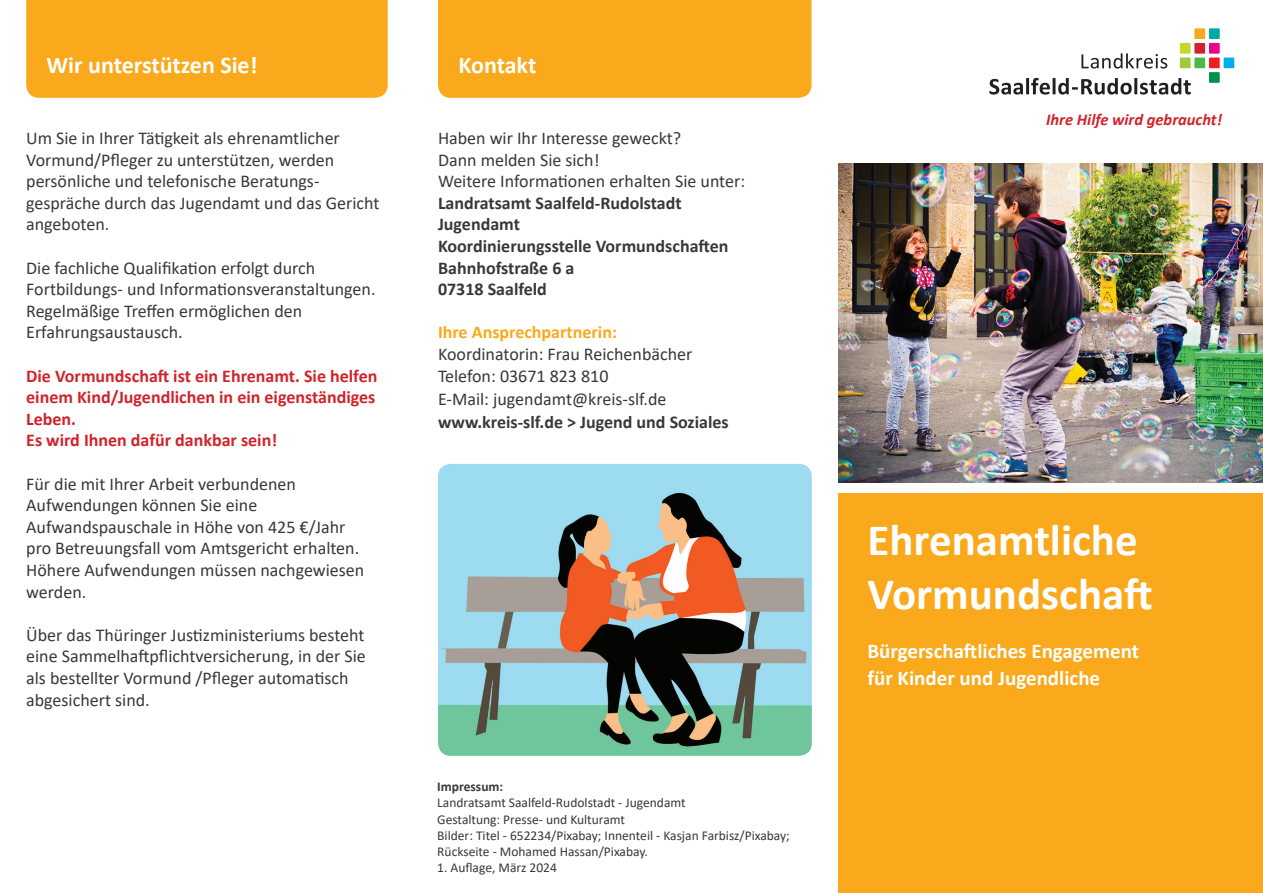
<style>
.page{position:relative;width:1263px;height:893px;background:#fff}
.page>*{position:absolute;margin:0;border:0;box-sizing:border-box;transform-origin:0 0}
.t1{font:700 45px/54px "Calibri";color:#fff}
.t2{font:700 24px "Calibri";color:#fff}
.t3{font:700 21px/27px "Calibri";color:#fff}
.t4{font:18px/21.6px "Calibri";color:#383839}
.t5{font:700 18px/21.6px "Calibri";color:#383839}
.t6{font:700 18px/21.6px "Calibri";color:#d1232a}
.t7{font:700 18px "Calibri";color:#f9a91b}
.t8{font:italic 700 16.5px "Calibri";color:#d1232a}
.t9{font:13.5px/16.2px "Calibri";color:#383839}
.t10{font:700 13.5px "Calibri";color:#383839}
</style>
<div class="page">
<div style="left:838px;top:493px;width:425px;height:400px;background:#f9a91b"></div>
<div style="left:1194px;top:28px;width:11px;height:11px;background:#f9a91b"></div>
<div style="left:1209px;top:28px;width:11px;height:11px;background:#00a9a5"></div>
<div style="left:1180px;top:43px;width:10px;height:11px;background:#c4d82d"></div>
<div style="left:1194px;top:43px;width:11px;height:11px;background:#d1232a"></div>
<div style="left:1209px;top:43px;width:11px;height:11px;background:#ed028c"></div>
<div style="left:1180px;top:58px;width:10px;height:10px;background:#9ccb3b"></div>
<div style="left:1194px;top:58px;width:11px;height:10px;background:#4cb848"></div>
<div style="left:1209px;top:58px;width:11px;height:10px;background:#ee1d23"></div>
<div style="left:1209px;top:72px;width:11px;height:11px;background:#009247"></div>
<div style="left:1223px;top:58px;width:11px;height:10px;background:#00aeef"></div>
<svg style="left:989px;top:78px;width:202px;height:17px"></svg>
<svg style="left:1081px;top:53px;width:86px;height:16px"></svg>
<img style="left:838px;top:164px;width:425px;height:319px">
<div style="left:26px;top:0;width:362px;height:98px;background:#f9a91b"></div>
<div style="left:438px;top:0;width:373px;height:98px;background:#f9a91b"></div>
<img style="left:438px;top:464px;width:374px;height:292px">
<h2 class="t2" style="left:47px;top:48px;width:212px">Wir unterstützen Sie!</h2>
<h2 class="t2" style="left:458px;top:48px;width:79px">Kontakt</h2>
<p class="t4" style="left:26px;top:127px;width:355px">Um Sie in Ihrer Tätigkeit als ehrenamtlicher Vormund/Pfleger zu unterstützen, werden persönliche und telefonische Beratungs&shy;gespräche durch das Jugendamt und das Gericht angeboten.</p>
<p class="t4" style="left:26px;top:256px;width:351px">Die fachliche Qualifikation erfolgt durch Fortbildungs- und Informationsveranstaltungen.<br>Regelmäßige Treffen ermöglichen den Erfahrungsaustausch.</p>
<p class="t6" style="left:26px;top:364px;width:353px">Die Vormundschaft ist ein Ehrenamt. Sie helfen einem Kind/Jugendlichen in ein eigenständiges Leben.<br>Es wird Ihnen dafür dankbar sein!</p>
<p class="t4" style="left:26px;top:472px;width:340px">Für die mit Ihrer Arbeit verbundenen Aufwendungen können Sie eine Aufwandspauschale in Höhe von 425 €/Jahr pro Betreuungsfall vom Amtsgericht erhalten.<br>Höhere Aufwendungen müssen nachgewiesen werden.</p>
<p class="t4" style="left:26px;top:623px;width:341px">Über das Thüringer Justizministeriums besteht eine Sammelhaftpflichtversicherung, in der Sie als bestellter Vormund /Pfleger automatisch abgesichert sind.</p>
<p class="t4" style="left:438px;top:127px;width:309px">Haben wir Ihr Interesse geweckt?<br>Dann melden Sie sich!<br>Weitere Informationen erhalten Sie unter:</p>
<p class="t5" style="left:438px;top:192px;width:292px">Landratsamt Saalfeld-Rudolstadt<br>Jugendamt<br>Koordinierungsstelle Vormundschaften<br>Bahnhofstraße 6 a<br>07318 Saalfeld</p>
<p class="t7" style="left:438px;top:320px;width:180px">Ihre Ansprechpartnerin:</p>
<p class="t4" style="left:438px;top:343px;width:256px">Koordinatorin: Frau Reichenbächer<br>Telefon: 03671 823 810</p>
<p class="t4" style="left:438px;top:388px;width:230px">E-Mail: jugendamt@kreis-slf.de</p>
<p class="t5" style="left:438px;top:411px;width:292px">www.kreis-slf.de &gt; Jugend und Soziales</p>
<p class="t10" style="left:437px;top:777px;width:67px">Impressum:</p>
<p class="t9" style="left:437px;top:794px;width:354px">Landratsamt Saalfeld-Rudolstadt - Jugendamt<br>Gestaltung: Presse- und Kulturamt<br>Bilder: Titel - 652234/Pixabay; Innenteil - Kasjan Farbisz/Pixabay; Rückseite - Mohamed Hassan/Pixabay.</p>
<p class="t9" style="left:437px;top:859px;width:121px">1. Auflage, März 2024</p>
<p class="t8" style="left:1046px;top:108px;width:177px">Ihre Hilfe wird gebraucht!</p>
<h1 class="t1" style="left:867px;top:513px;width:287px">Ehrenamtliche<br>Vormundschaft</h1>
<p class="t3" style="left:867px;top:637px;width:273px">Bürgerschaftliches Engagement für Kinder und Jugendliche</p>
</div>
